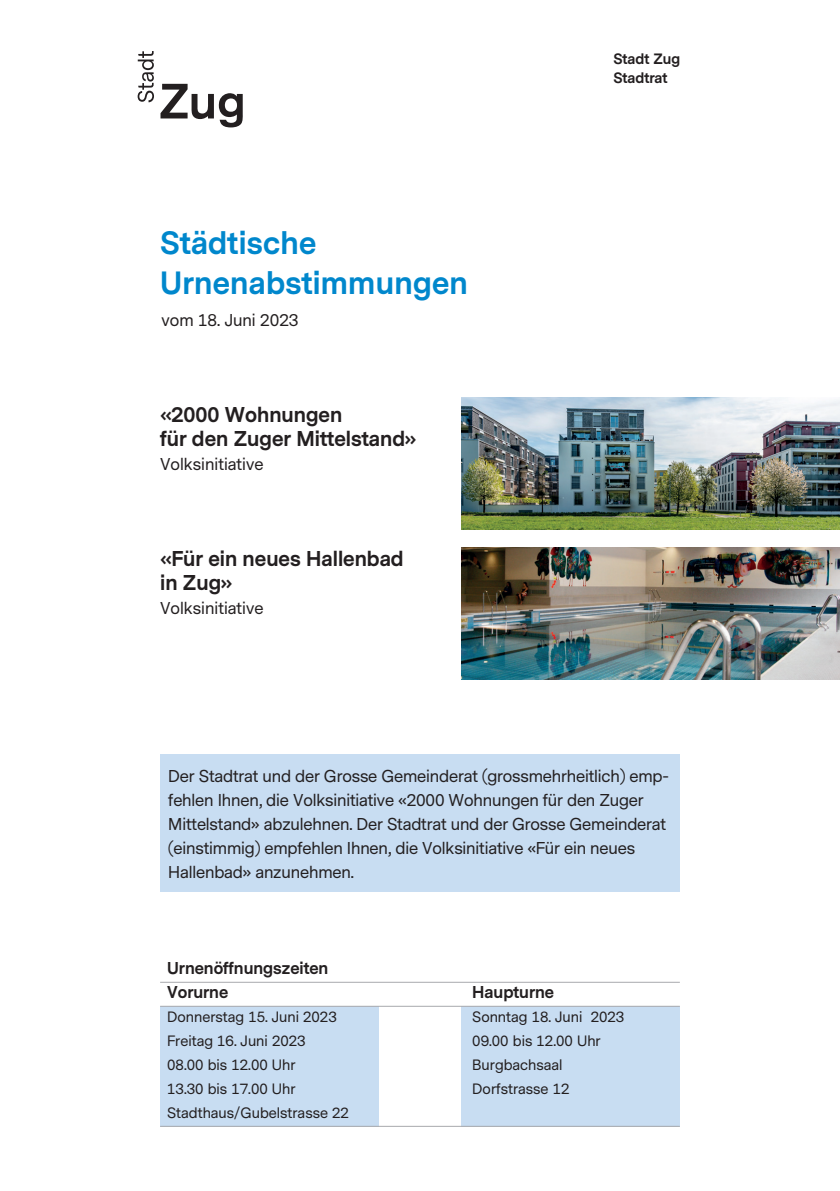
<style>
.page{position:relative;width:840px;height:1191px;background:#fff}
.page>*{position:absolute;margin:0;border:0;box-sizing:border-box;transform-origin:0 0}
.t1{font:700 30px/40px "Messina Sans";letter-spacing:.01em;color:#0087cc}
.t2{font:700 20px/24px "Messina Sans";color:#231f20}
.t3{font:16px/24px "Messina Sans";letter-spacing:-.01em;color:#231f20}
.t4{font:700 16px/24px "Messina Sans";color:#231f20}
.t5{font:14px "Messina Sans";color:#231f20}
.t6{font:700 14px/19px "Messina Sans";color:#231f20}
</style>
<div class="page">
<img style="left:461px;top:397px;width:378px;height:132px">
<div style="left:160px;top:755px;width:519px;height:137px;background:#c8ddf2"></div>
<div style="left:160px;top:1005px;width:218px;height:121px;background:#c8ddf2"></div>
<div style="left:461px;top:1006px;width:218px;height:120px;background:#c8ddf2"></div>
<hr style="left:160px;top:981px;width:519px;height:1px;background:#a8a9ad">
<hr style="left:160px;top:1005px;width:519px;height:1px;background:#a8a9ad">
<hr style="left:160px;top:1125px;width:519px;height:1px;background:#a8a9ad">
<svg style="left:137px;top:51px;width:17px;height:51px"></svg>
<svg style="left:160px;top:84px;width:82px;height:43px"></svg>
<img style="left:461px;top:548px;width:378px;height:131px">
<h1 class="t1" style="left:160px;top:223px;width:309px">Städtische<br>Urnenabstimmungen</h1>
<p class="t3" style="left:161px;top:308px;width:138px">vom 18. Juni 2023</p>
<p class="t2" style="left:160px;top:403px;width:258px">«2000 Wohnungen<br>für den Zuger Mittelstand»</p>
<p class="t3" style="left:160px;top:452px;width:105px">Volksinitiative</p>
<p class="t2" style="left:160px;top:547px;width:245px">«Für ein neues Hallenbad in Zug»</p>
<p class="t3" style="left:160px;top:596px;width:105px">Volksinitiative</p>
<p class="t6" style="left:613px;top:50px;width:68px">Stadt Zug<br>Stadtrat</p>
<p class="t3" style="left:168px;top:764px;width:502px">Der Stadtrat und der Grosse Gemeinderat (grossmehrheitlich) emp&shy;fehlen Ihnen, die Volksinitiative «2000 Wohnungen für den Zuger Mittelstand» abzulehnen. Der Stadtrat und der Grosse Gemeinderat (einstimmig) empfehlen Ihnen, die Volksinitiative «Für ein neues Hallenbad» anzunehmen.</p>
<p class="t4" style="left:167px;top:956px;width:163px">Urnenöffnungszeiten<br>Vorurne</p>
<p class="t4" style="left:472px;top:980px;width:83px">Haupturne</p>
<p class="t5" style="left:167px;top:1007px;width:171px">Donnerstag 15. Juni 2023</p>
<p class="t5" style="left:472px;top:1007px;width:153px">Sonntag 18. Juni 2023</p>
<p class="t5" style="left:167px;top:1031px;width:140px">Freitag 16. Juni 2023</p>
<p class="t5" style="left:472px;top:1031px;width:130px">09.00 bis 12.00 Uhr</p>
<p class="t5" style="left:167px;top:1055px;width:130px">08.00 bis 12.00 Uhr</p>
<p class="t5" style="left:472px;top:1055px;width:92px">Burgbachsaal</p>
<p class="t5" style="left:167px;top:1079px;width:130px">13.30 bis 17.00 Uhr</p>
<p class="t5" style="left:472px;top:1079px;width:99px">Dorfstrasse 12</p>
<p class="t5" style="left:167px;top:1103px;width:183px">Stadthaus/Gubelstrasse 22</p>
</div>
